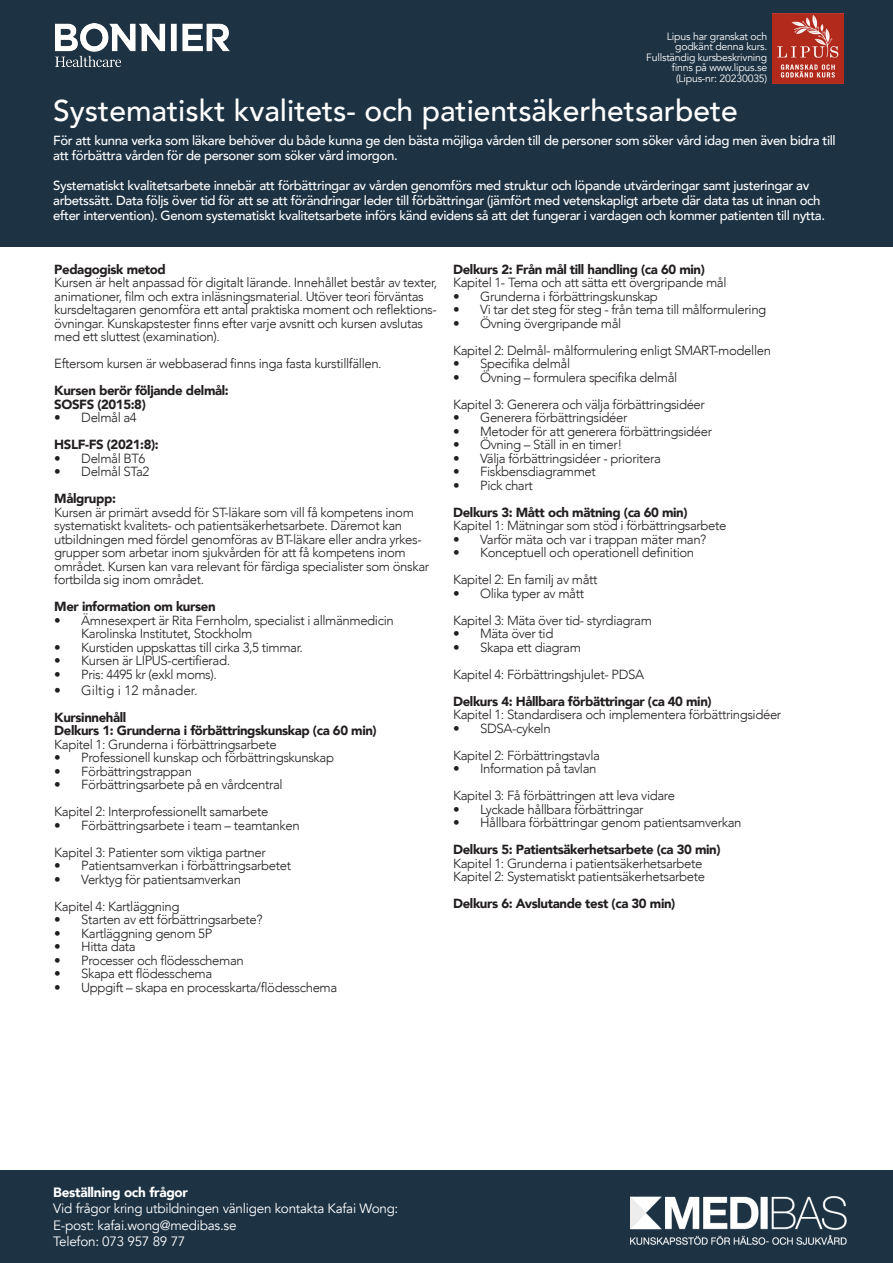
<style>
.page{position:relative;width:893px;height:1263px;background:#fff}
.page>*{position:absolute;margin:0;border:0;box-sizing:border-box;transform-origin:0 0}
.t1{font:500 30px "Avenir";color:#fff}
.t2{font:13.5px/16.5px "Avenir";letter-spacing:-.02em;color:#fff}
.t3{font:900 13.5px "Avenir";letter-spacing:-.02em;color:#fff}
.t4{font:300 13.5px "Avenir";color:#231f20}
.t5{font:300 13.2px/13.5px "Avenir";letter-spacing:-.03em;color:#231f20}
.t6{font:500 13.2px/15px "Avenir";letter-spacing:-.03em;color:#fff}
.t7{font:900 13.2px/13.5px "Avenir";letter-spacing:-.03em;color:#231f20}
.t8{font:10.5px/10.5px "Avenir";letter-spacing:-.02em;color:#fff;text-align:right}
</style>
<div class="page">
<div style="left:0;top:0;width:893px;height:247px;background:#1d3243"></div>
<div style="left:0;top:1170px;width:893px;height:93px;background:#1d3243"></div>
<img style="left:55px;top:24px;width:175px;height:42px">
<img style="left:773px;top:14px;width:70px;height:70px">
<img style="left:630px;top:1196px;width:217px;height:49px">
<p class="t8" style="left:646px;top:31px;width:123px">Lipus har granskat och godkänt denna kurs.<br>Fullständig kursbeskrivning finns på www.lipus.se (Lipus-nr: 20230035)</p>
<h1 class="t1" style="left:53px;top:91px;width:686px">Systematiskt kvalitets- och patientsäkerhetsarbete</h1>
<p class="t6" style="left:53px;top:133px;width:784px">För att kunna verka som läkare behöver du både kunna ge den bästa möjliga vården till de personer som söker vård idag men även bidra till att förbättra vården för de personer som söker vård imorgon.</p>
<p class="t6" style="left:53px;top:178px;width:773px">Systematiskt kvalitetsarbete innebär att förbättringar av vården genomförs med struktur och löpande utvärderingar samt justeringar av arbetssätt. Data följs över tid för att se att förändringar leder till förbättringar (jämfört med vetenskapligt arbete där data tas ut innan och efter intervention). Genom systematiskt kvalitetsarbete införs känd evidens så att det fungerar i vardagen och kommer patienten till nytta.</p>
<p class="t7" style="left:54px;top:263px;width:113px">Pedagogisk metod</p>
<p class="t5" style="left:54px;top:276px;width:384px">Kursen är helt anpassad för digitalt lärande. Innehållet består av texter, animationer, film och extra inläsningsmaterial. Utöver teori förväntas kursdeltagaren genomföra ett antal praktiska moment och reflektions&shy;övningar. Kunskapstester finns efter varje avsnitt och kursen avslutas med ett sluttest (examination).</p>
<p class="t5" style="left:54px;top:357px;width:329px">Eftersom kursen är webbaserad finns inga fasta kurstillfällen.</p>
<p class="t7" style="left:54px;top:384px;width:176px">Kursen berör följande delmål:<br>SOSFS (2015:8)</p>
<p class="t5" style="left:54px;top:411px;width:84px">• Delmål a4</p>
<p class="t7" style="left:54px;top:438px;width:106px">HSLF-FS (2021:8):</p>
<p class="t5" style="left:54px;top:452px;width:93px">• Delmål BT6</p>
<p class="t5" style="left:54px;top:465px;width:97px">• Delmål STa2</p>
<p class="t7" style="left:54px;top:492px;width:63px">Målgrupp:</p>
<p class="t5" style="left:54px;top:506px;width:376px">Kursen är primärt avsedd för ST-läkare som vill få kompetens inom systematiskt kvalitets- och patientsäkerhetsarbete. Däremot kan utbildningen med fördel genomföras av BT-läkare eller andra yrkes&shy;grupper som arbetar inom sjukvården för att få kompetens inom området. Kursen kan vara relevant för färdiga specialister som önskar fortbilda sig inom området.</p>
<p class="t7" style="left:54px;top:600px;width:163px">Mer information om kursen</p>
<p class="t5" style="left:81px;top:614px;width:314px;text-indent:-27px">• Ämnesexpert är Rita Fernholm, specialist i allmänmedicin<br>Karolinska Institutet, Stockholm</p>
<p class="t5" style="left:54px;top:641px;width:250px">• Kurstiden uppskattas till cirka 3,5 timmar.</p>
<p class="t5" style="left:54px;top:654px;width:177px">• Kursen är LIPUS-certifierad.</p>
<p class="t5" style="left:54px;top:668px;width:164px">• Pris: 4495 kr (exkl moms).</p>
<p class="t4" style="left:54px;top:681px;width:145px">• Giltig i 12 månader.</p>
<p class="t7" style="left:54px;top:711px;width:324px">Kursinnehåll<br>Delkurs 1: Grunderna i förbättringskunskap (ca 60 min)</p>
<p class="t5" style="left:54px;top:738px;width:224px">Kapitel 1: Grunderna i förbättringsarbete</p>
<p class="t5" style="left:54px;top:751px;width:281px">• Professionell kunskap och förbättringskunskap</p>
<p class="t5" style="left:54px;top:765px;width:139px">• Förbättringstrappan</p>
<p class="t5" style="left:54px;top:771px;width:230px;line-height:27px">• Förbättringsarbete på en vårdcentral<br>Kapitel 2: Interprofessionellt samarbete</p>
<p class="t5" style="left:54px;top:812px;width:247px;line-height:27px">• Förbättringsarbete i team – teamtanken<br>Kapitel 3: Patienter som viktiga partner</p>
<p class="t5" style="left:54px;top:859px;width:238px">• Patientsamverkan i förbättringsarbetet</p>
<p class="t5" style="left:54px;top:866px;width:188px;line-height:27px">• Verktyg för patientsamverkan<br>Kapitel 4: Kartläggning</p>
<p class="t5" style="left:54px;top:913px;width:210px">• Starten av ett förbättringsarbete?</p>
<p class="t5" style="left:54px;top:927px;width:159px">• Kartläggning genom 5P</p>
<p class="t5" style="left:54px;top:940px;width:83px">• Hitta data</p>
<p class="t5" style="left:54px;top:954px;width:191px">• Processer och flödesscheman</p>
<p class="t5" style="left:54px;top:967px;width:160px">• Skapa ett flödesschema</p>
<p class="t5" style="left:54px;top:981px;width:284px">• Uppgift – skapa en processkarta/flödesschema</p>
<p class="t7" style="left:453px;top:263px;width:253px">Delkurs 2: Från mål till handling (ca 60 min)</p>
<p class="t5" style="left:453px;top:276px;width:275px">Kapitel 1- Tema och att sätta ett övergripande mål</p>
<p class="t5" style="left:453px;top:290px;width:206px">• Grunderna i förbättringskunskap</p>
<p class="t5" style="left:453px;top:303px;width:315px">• Vi tar det steg för steg - från tema till målformulering</p>
<p class="t5" style="left:453px;top:310px;width:319px;line-height:27px">• Övning övergripande mål<br>Kapitel 2: Delmål- målformulering enligt SMART-modellen</p>
<p class="t5" style="left:453px;top:357px;width:119px">• Specifika delmål</p>
<p class="t5" style="left:453px;top:364px;width:253px;line-height:27px">• Övning – formulera specifika delmål<br>Kapitel 3: Generera och välja förbättringsidéer</p>
<p class="t5" style="left:453px;top:411px;width:176px">• Generera förbättringsidéer</p>
<p class="t5" style="left:453px;top:425px;width:260px">• Metoder för att generera förbättringsidéer</p>
<p class="t5" style="left:453px;top:438px;width:171px">• Övning – Ställ in en timer!</p>
<p class="t5" style="left:453px;top:452px;width:209px">• Välja förbättringsidéer - prioritera</p>
<p class="t5" style="left:453px;top:465px;width:144px">• Fiskbensdiagrammet</p>
<p class="t5" style="left:453px;top:479px;width:81px">• Pick chart</p>
<p class="t7" style="left:453px;top:506px;width:236px">Delkurs 3: Mått och mätning (ca 60 min)</p>
<p class="t5" style="left:453px;top:519px;width:275px">Kapitel 1: Mätningar som stöd i förbättringsarbete</p>
<p class="t5" style="left:453px;top:533px;width:255px">• Varför mäta och var i trappan mäter man?</p>
<p class="t5" style="left:453px;top:540px;width:243px;line-height:27px">• Konceptuell och operationell definition<br>Kapitel 2: En familj av mått</p>
<p class="t5" style="left:453px;top:580px;width:200px;line-height:27px">• Olika typer av mått<br>Kapitel 3: Mäta över tid- styrdiagram</p>
<p class="t5" style="left:453px;top:627px;width:102px">• Mäta över tid</p>
<p class="t5" style="left:453px;top:634px;width:192px;line-height:27px">• Skapa ett diagram<br>Kapitel 4: Förbättringshjulet- PDSA</p>
<p class="t7" style="left:453px;top:695px;width:260px">Delkurs 4: Hållbara förbättringar (ca 40 min)</p>
<p class="t5" style="left:453px;top:708px;width:330px">Kapitel 1: Standardisera och implementera förbättringsidéer</p>
<p class="t5" style="left:453px;top:715px;width:148px;line-height:27px">• SDSA-cykeln<br>Kapitel 2: Förbättringstavla</p>
<p class="t5" style="left:453px;top:756px;width:223px;line-height:27px">• Information på tavlan<br>Kapitel 3: Få förbättringen att leva vidare</p>
<p class="t5" style="left:453px;top:803px;width:192px">• Lyckade hållbara förbättringar</p>
<p class="t5" style="left:453px;top:816px;width:290px">• Hållbara förbättringar genom patientsamverkan</p>
<p class="t7" style="left:453px;top:843px;width:269px">Delkurs 5: Patientsäkerhetsarbete (ca 30 min)</p>
<p class="t5" style="left:453px;top:857px;width:253px">Kapitel 1: Grunderna i patientsäkerhetsarbete<br>Kapitel 2: Systematiskt patientsäkerhetsarbete</p>
<p class="t7" style="left:453px;top:897px;width:224px">Delkurs 6: Avslutande test (ca 30 min)</p>
<p class="t3" style="left:53px;top:1183px;width:136px">Beställning och frågor</p>
<p class="t2" style="left:53px;top:1200px;width:347px">Vid frågor kring utbildningen vänligen kontakta Kafai Wong:<br>E-post: kafai.wong@medibas.se<br>Telefon: 073 957 89 77</p>
</div>
